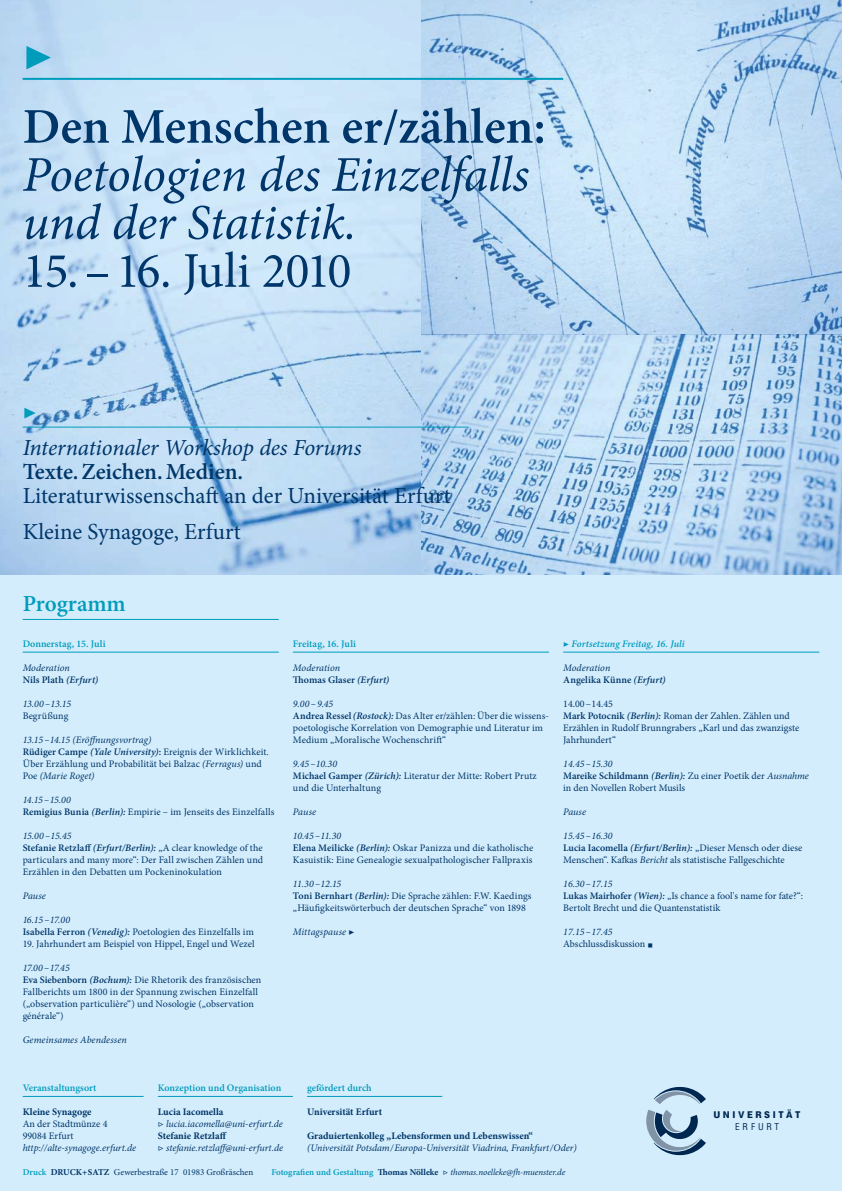
<style>
.page{position:relative;width:842px;height:1191px;background:#d4edfc}
.page>*{position:absolute;margin:0;border:0;box-sizing:border-box;transform-origin:0 0}
.t1{font:italic 50px/48px "Minion Pro";letter-spacing:-.01em;color:#003669}
.t2{font:600 50px "Minion Pro";letter-spacing:-.005em;color:#003669}
.t3{font:50px "Minion Pro";letter-spacing:-.045em;color:#003669}
.t4{font:700 50px "Minion Pro";color:#009cbc}
.t5{font:23px/36px "Minion Pro";color:#003669}
.t6{font:italic 23px "Minion Pro";letter-spacing:-.01em;color:#003669}
.t7{font:600 23px "Minion Pro";letter-spacing:-.005em;color:#003669}
.t8{font:600 23px "Minion Pro";color:#009cbc}
.t9{font:700 23px "Minion Pro";color:#009cbc}
.t10{font:10px/12px "Minion Pro";color:#003669}
.t11{font:italic 10px/12px "Minion Pro";letter-spacing:-.005em;color:#003669}
.t12{font:600 10px "Minion Pro";color:#009cbc}
.t13{font:700 10px "Minion Pro";color:#003669}
.t14{font:600 10px/12px "Minion Pro";letter-spacing:.01em;color:#003669}
.t15{font:italic 600 10px "Minion Pro";letter-spacing:.005em;color:#009cbc}
.t16{font:9.2px "Helvetica LTMM 667 1000";color:#002750}
.t17{font:9.2px "Helvetica LTMM 1 1000";color:#002750}
.t18{font:italic 9px "Minion Pro";letter-spacing:-.005em;color:#003669}
.t19{font:9px "Minion Pro";color:#003669}
.s1{font-weight:600;font-style:normal}
.s2{font-weight:600}
.s3{font-style:italic}
.s4{font-weight:600;font-style:italic}
.s5{font-weight:400;font-style:italic}
.s6{font-weight:700;font-style:normal}
.s7{font-size:14px}
.s8{font-family:"Helvetica LTMM 734 933"}
.s9{font-family:"Helvetica LTMM 734 734"}
.s10{font-family:"Helvetica LTMM 734 867"}
.s11{font-family:"Helvetica LTMM 734 800"}
.s12{font-family:"Helvetica LTMM 867 467"}
.s13{font-family:"Helvetica LTMM 1 933"}
.s14{font-weight:600;color:#009cbc}
.s15{font-weight:700}
.s16{font-weight:600;font-style:normal;color:#009cbc}
</style>
<div class="page">
<img style="left:0;top:0;width:842px;height:575px">
<hr style="left:23px;top:652px;width:256px;height:1px;background:#009cbc">
<hr style="left:23px;top:426px;width:446px;height:1px;background:#009cbc">
<hr style="left:23px;top:78px;width:540px;height:2px;background:#009cbc">
<hr style="left:293px;top:652px;width:256px;height:1px;background:#009cbc">
<hr style="left:563px;top:652px;width:256px;height:1px;background:#009cbc">
<hr style="left:158px;top:1096px;width:135px;height:1px;background:#009cbc">
<hr style="left:307px;top:1096px;width:135px;height:1px;background:#009cbc">
<hr style="left:23px;top:1096px;width:121px;height:1px;background:#009cbc">
<svg style="left:646px;top:1087px;width:60px;height:68px"></svg>
<hr style="left:23px;top:619px;width:256px;height:1px;background:#009cbc">
<h1 class="t4" style="left:23px;top:19px;width:32px">▶</h1>
<h1 class="t2" style="left:23px;top:92px;width:524px">Den Menschen er/zählen:</h1>
<h1 class="t1" style="left:23px;top:151px;width:508px">Poetologien des Einzelfalls und der Statistik.</h1>
<h1 class="t3" style="left:23px;top:237px;width:330px">15.–16. Juli 2010</h1>
<h2 class="t9" style="left:23px;top:395px;width:15px">▶</h2>
<h2 class="t6" style="left:23px;top:432px;width:340px">Internationaler Workshop des Forums</h2>
<h2 class="t7" style="left:23px;top:455px;width:222px">Texte.Zeichen.Medien.</h2>
<h2 class="t5" style="left:23px;top:477px;width:429px">Literaturwissenschaft an der Universität Erfurt<br>Kleine Synagoge, Erfurt</h2>
<h2 class="t8" style="left:23px;top:587px;width:105px">Programm</h2>
<p class="t12" style="left:23px;top:637px;width:84px">Donnerstag, 15. Juli</p>
<p class="t11" style="left:23px;top:661px;width:77px">Moderation<br><span class="s1">Nils Plath</span> <span class="s2">(Erfurt)</span></p>
<p class="t11" style="left:23px;top:697px;width:50px">13.00 –13.15</p>
<p class="t10" style="left:23px;top:710px;width:47px">Begrüßung</p>
<p class="t10" style="left:23px;top:734px;width:248px"><span class="s3">13.15–14.15 (Eröffnungsvortrag)<br></span><span class="s2">Rüdiger Campe</span> <span class="s4">(Yale University)</span><span class="s2">:</span> Ereignis der Wirklichkeit.<br>Über Erzählung und Probabilität bei Balzac <span class="s3">(Ferragus)</span> und Poe <span class="s3">(Marie Roget)</span></p>
<p class="t10" style="left:23px;top:794px;width:253px"><span class="s3">14.15–15.00<br></span><span class="s2">Remigius Bunia</span> <span class="s4">(Berlin):</span> Empirie – im Jenseits des Einzelfalls</p>
<p class="t10" style="left:23px;top:830px;width:242px"><span class="s3">15.00 –15.45<br></span><span class="s2">Stefanie Retzlaff</span> <span class="s4">(Erfurt/Berlin):</span> „A clear knowledge of the particulars and many more“: Der Fall zwischen Zählen und Erzählen in den Debatten um Pockeninokulation</p>
<p class="t11" style="left:23px;top:889px;width:25px">Pause</p>
<p class="t10" style="left:23px;top:914px;width:233px"><span class="s3">16.15–17.00<br></span><span class="s2">Isabella Ferron</span> <span class="s4">(Venedig):</span> Poetologien des Einzelfalls im</p>
<p class="t10" style="left:23px;top:938px;width:234px">19. Jahrhundert am Beispiel von Hippel, Engel und Wezel</p>
<p class="t10" style="left:23px;top:962px;width:240px"><span class="s3">17.00 –17.45<br></span><span class="s2">Eva Siebenborn</span> <span class="s4">(Bochum):</span> Die Rhetorik des französischen Fallberichts um 1800 in der Spannung zwischen Einzelfall („observation particulière“) und Nosologie („observation générale“)</p>
<p class="t11" style="left:23px;top:1033px;width:106px">Gemeinsames Abendessen</p>
<p class="t12" style="left:293px;top:637px;width:65px">Freitag, 16. Juli</p>
<p class="t14" style="left:293px;top:661px;width:98px"><span class="s5">Moderation<br></span>Thomas Glaser <span class="s3">(Erfurt)</span></p>
<p class="t10" style="left:293px;top:698px;width:258px"><span class="s3">9.00–9.45<br></span><span class="s2">Andrea Ressel</span> <span class="s4">(Rostock):</span> Das Alter er/zählen: Über die wissens&shy;poetologische Korrelation von Demographie und Literatur im Medium „Moralische Wochenschrift“</p>
<p class="t10" style="left:293px;top:758px;width:245px"><span class="s3">9.45–10.30<br></span><span class="s2">Michael Gamper</span> <span class="s4">(Zürich):</span> Literatur der Mitte: Robert Prutz und die Unterhaltung</p>
<p class="t11" style="left:293px;top:805px;width:25px">Pause</p>
<p class="t10" style="left:293px;top:830px;width:242px"><span class="s3">10.45 –11.30<br></span><span class="s2">Elena Meilicke</span> <span class="s4">(Berlin):</span> Oskar Panizza und die katholische<br>Kasuistik: Eine Genealogie sexualpathologischer Fallpraxis</p>
<p class="t10" style="left:293px;top:878px;width:240px"><span class="s3">11.30 –12.15<br></span><span class="s2">Toni Bernhart</span> <span class="s4">(Berlin):</span> Die Sprache zählen: F.W. Kaedings „Häufigkeitswörterbuch der deutschen Sprache“ von 1898</p>
<p class="t11" style="left:293px;top:925px;width:63px">Mittagspause <span class="s6">▶</span></p>
<p class="t15" style="left:563px;top:636px;width:123px">▶ Fortsetzung Freitag, 16. Juli</p>
<p class="t14" style="left:563px;top:661px;width:104px"><span class="s5">Moderation<br></span>Angelika Künne <span class="s3">(Erfurt)</span></p>
<p class="t10" style="left:563px;top:698px;width:238px">14.00–14.45<br><span class="s2">Mark Potocnik</span> <span class="s4">(Berlin):</span> Roman der Zahlen. Zählen und Erzählen in Rudolf Brunngrabers „Karl und das zwanzigste Jahrhundert“</p>
<p class="t10" style="left:563px;top:758px;width:247px"><span class="s3">14.45–15.30<br></span><span class="s2">Mareike Schildmann</span> <span class="s4">(Berlin):</span> Zu einer Poetik der <span class="s3">Ausnahme </span>in den Novellen Robert Musils</p>
<p class="t11" style="left:563px;top:805px;width:24px">Pause</p>
<p class="t10" style="left:563px;top:830px;width:241px"><span class="s3">15.45–16.30<br></span><span class="s2">Lucia Iacomella</span> <span class="s4">(Erfurt/Berlin):</span> „Dieser Mensch oder diese<br>Menschen“. Kafkas <span class="s3">Bericht</span> als statistische Fallgeschichte</p>
<p class="t10" style="left:563px;top:878px;width:241px"><span class="s3">16.30–17.15<br></span><span class="s2">Lukas Mairhofer</span> <span class="s4">(Wien):</span> „Is chance a fool's name for fate?“:<br>Bertolt Brecht und die Quantenstatistik</p>
<p class="t10" style="left:563px;top:926px;width:92px"><span class="s3">17.15–17.45<br></span>Abschlussdiskussion <span class="s7">■</span></p>
<p class="t12" style="left:23px;top:1081px;width:75px">Veranstaltungsort</p>
<p class="t13" style="left:23px;top:1104px;width:70px">Kleine Synagoge</p>
<p class="t10" style="left:23px;top:1118px;width:86px">An der Stadtmünze 4<br>99084 Erfurt</p>
<p class="t11" style="left:23px;top:1141px;width:115px">http://alte-synagoge.erfurt.de</p>
<p class="t12" style="left:158px;top:1081px;width:125px">Konzeption und Organisation</p>
<p class="t11" style="left:158px;top:1105px;width:127px"><span class="s6">Lucia Iacomella<br>▷</span> lucia.iacomella@uni-erfurt.de<br><span class="s6">Stefanie Retzlaff<br>▷</span> stefanie.retzlaff@uni-erfurt.de</p>
<p class="t12" style="left:307px;top:1081px;width:66px">gefördert durch</p>
<p class="t13" style="left:307px;top:1104px;width:77px">Universität Erfurt</p>
<p class="t13" style="left:307px;top:1128px;width:227px">Graduiertenkolleg „Lebensformen und Lebenswissen“</p>
<p class="t11" style="left:307px;top:1141px;width:271px">(Universität Potsdam/Europa-Universität Viadrina, Frankfurt/Oder)</p>
<p class="t16" style="left:713px;top:1109px;width:89px"><span class="s8">U</span>N<span class="s9">I</span>V<span class="s10">E</span><span class="s11">R</span><span class="s10">S</span><span class="s9">I</span><span class="s12">T</span>Ä<span class="s12">T</span></p>
<p class="t17" style="left:735px;top:1121px;width:45px">E<span class="s13">R</span>FU<span class="s13">R</span>T</p>
<p class="t19" style="left:23px;top:1166px;width:232px"><span class="s14">Druck</span> <span class="s15">DRUCK+SATZ</span> Gewerbestraße 17 01983 Großräschen</p>
<p class="t18" style="left:271px;top:1165px;width:295px"><span class="s16">Fotografien und Gestaltung</span> <span class="s6">Thomas Nölleke</span> ▷ thomas.noelleke@fh-muenster.de</p>
</div>
